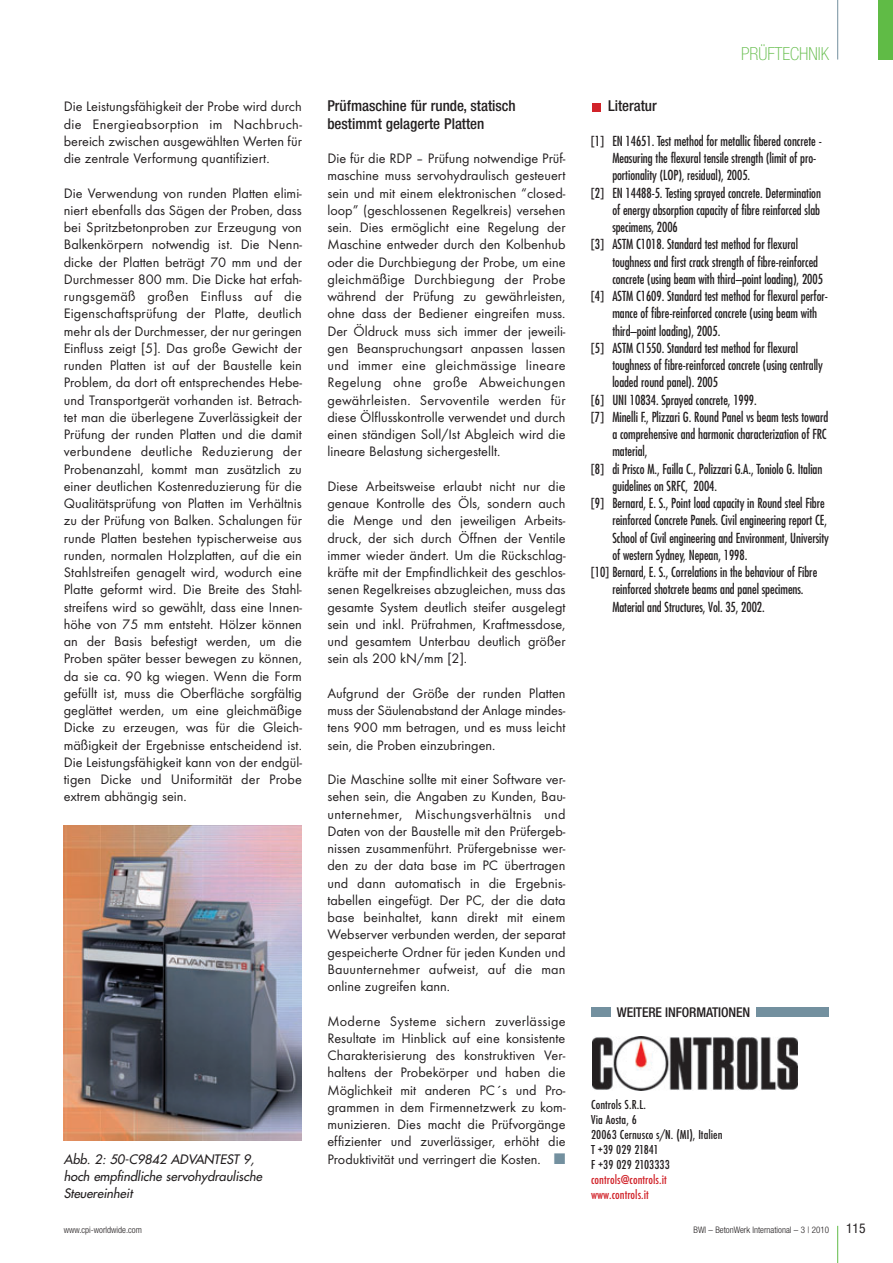
<style>
.page{position:relative;width:893px;height:1263px;background:#fff}
.page>*{position:absolute;margin:0;border:0;box-sizing:border-box;transform-origin:0 0}
.t1{font:100 condensed 18px "Helvetica Neue";color:#60bb46}
.t2{font:500 condensed 15px/17.2px "Helvetica Neue";color:#231f20}
.t3{font:14.25px/17.2px "Futura T";color:#231f20;text-align:justify}
.t4{font:condensed 13.5px "Futura";letter-spacing:-.005em;color:#231f20;scale:.95 1}
.t5{font:500 condensed 13.5px/15px "Futura T";letter-spacing:.005em;color:#231f20}
.t6{font:500 condensed 13.5px/15px "Futura T";letter-spacing:.005em;color:#d1232a}
.t7{font:500 condensed 13.5px "Helvetica Neue";letter-spacing:-.01em;color:#231f20}
.t8{font:condensed 13.5px "Helvetica Neue";color:#231f20}
.t9{font:italic 12.75px/17.2px "Futura";color:#231f20}
.t10{font:300 condensed 9px "Helvetica Neue";color:#231f20}
.s1{font-family:"European Pi Three";color:#73909f}
</style>
<div class="page">
<hr style="left:837px;top:1226px;width:1px;height:37px;background:#60bb46">
<hr style="left:837px;top:0;width:1px;height:60px;background:#73909f">
<div style="left:878px;top:0;width:15px;height:60px;background:#60bb46"></div>
<div style="left:593px;top:103px;width:8px;height:8px;background:#d1232a"></div>
<img style="left:593px;top:1036px;width:204px;height:55px">
<div style="left:591px;top:1007px;width:19px;height:10px;background:#73909f"></div>
<div style="left:756px;top:1007px;width:73px;height:10px;background:#73909f"></div>
<img style="left:64px;top:826px;width:238px;height:315px">
<p class="t3" style="left:64px;top:99px;width:240px">Die Leistungsfähigkeit der Probe wird durch die Energieabsorption im Nachbruch - bereich zwischen ausgewählten Werten für die zentrale Verformung quantifiziert.</p>
<p class="t3" style="left:64px;top:185px;width:240px">Die Verwendung von runden Platten elimi&shy;niert ebenfalls das Sägen der Proben, dass bei Spritzbetonproben zur Erzeugung von Balkenkörpern notwendig ist. Die Nenn - dicke der Platten beträgt 70 mm und der Durchmesser 800 mm. Die Dicke hat erfah&shy;rungsgemäß großen Einfluss auf die Eigenschaftsprüfung der Platte, deutlich mehr als der Durchmesser, der nur geringen Einfluss zeigt [5]. Das große Gewicht der runden Platten ist auf der Baustelle kein Problem, da dort oft entsprechendes Hebe&shy;und Transportgerät vorhanden ist. Betrach - tet man die überlegene Zuverlässigkeit der Prüfung der runden Platten und die damit verbundene deutliche Reduzierung der Probenanzahl, kommt man zusätzlich zu einer deutlichen Kostenreduzierung für die Qualitätsprüfung von Platten im Verhältnis zu der Prüfung von Balken. Schalungen für runde Platten bestehen typischerweise aus runden, normalen Holzplatten, auf die ein Stahlstreifen genagelt wird, wodurch eine Platte geformt wird. Die Breite des Stahl - streifens wird so gewählt, dass eine Innen - höhe von 75 mm entsteht. Hölzer können an der Basis befestigt werden, um die Proben später besser bewegen zu können, da sie ca. 90 kg wiegen. Wenn die Form ge füllt ist, muss die Oberfläche sorgfältig geglättet werden, um eine gleichmäßige Dicke zu erzeugen, was für die Gleich - mäßigkeit der Ergebnisse entscheidend ist.<br>Die Leistungsfähigkeit kann von der endgül&shy;tigen Dicke und Uniformität der Probe extrem abhängig sein.</p>
<p class="t9" style="left:64px;top:1151px;width:202px">Abb. 2: 50-C9842 ADVANTEST 9, hoch empfindliche servohydraulische<br>Steuereinheit</p>
<p class="t2" style="left:327px;top:99px;width:190px">Prüfmaschine für runde, statisch bestimmt gelagerte Platten</p>
<p class="t3" style="left:327px;top:151px;width:240px">Die für die RDP – Prüfung notwendige Prüf - maschine muss servohydraulisch ge steuert sein und mit einem elektronischen “closed&shy;loop” (geschlossenen Regelkreis) versehen sein. Dies ermöglicht eine Regelung der Maschine entweder durch den Kolbenhub oder die Durchbiegung der Probe, um eine gleichmäßige Durchbiegung der Probe während der Prüfung zu gewährleisten, ohne dass der Bediener eingreifen muss.<br>Der Öldruck muss sich immer der jeweili&shy;gen Beanspruchungsart anpassen lassen und immer eine gleichmässige lineare Regelung ohne große Abweichungen gewährleisten. Servoventile werden für diese Ölflusskontrolle verwendet und durch einen ständigen Soll/Ist Abgleich wird die lineare Belastung sichergestellt.</p>
<p class="t3" style="left:327px;top:479px;width:240px">Diese Arbeitsweise erlaubt nicht nur die genaue Kontrolle des Öls, sondern auch die Menge und den jeweiligen Arbeits - druck, der sich durch Öffnen der Ventile immer wieder ändert. Um die Rück schlag - kräfte mit der Empfindlichkeit des geschlos&shy;senen Regelkreises abzugleichen, muss das ge samte System deutlich steifer ausgelegt sein und inkl. Prüfrahmen, Kraftmessdose, und gesamtem Unterbau deutlich größer sein als 200 kN/mm [2].</p>
<p class="t3" style="left:327px;top:686px;width:240px">Aufgrund der Größe der runden Platten muss der Säulenabstand der Anlage mindes&shy;tens 900 mm betragen, und es muss leicht sein, die Proben einzubringen.</p>
<p class="t3" style="left:327px;top:772px;width:240px">Die Maschine sollte mit einer Software ver&shy;sehen sein, die Angaben zu Kunden, Bau - unternehmer, Mischungsverhältnis und Daten von der Baustelle mit den Prüfergeb - nissen zusammenführt. Prüfergebnisse wer&shy;den zu der data base im PC übertragen und dann automatisch in die Ergebnis - tabellen eingefügt. Der PC, der die data base beinhaltet, kann direkt mit einem Webserver verbunden werden, der separat ge speicherte Ordner für jeden Kunden und Bauunternehmer aufweist, auf die man online zugreifen kann.</p>
<p class="t3" style="left:327px;top:1013px;width:240px">Moderne Systeme sichern zuverlässige Resultate im Hinblick auf eine konsistente Charakterisierung des konstruktiven Ver - haltens der Probekörper und haben die Mög lichkeit mit anderen PC´s und Pro - grammen in dem Firmennetzwerk zu kom&shy;munizieren. Dies macht die Prüfvorgänge effizienter und zuverlässiger, erhöht die Produktivität und verringert die Kosten. <span class="s1">-</span></p>
<p class="t1" style="left:741px;top:47px;width:89px">PRÜFTECHNIK</p>
<p class="t2" style="left:608px;top:99px;width:50px">Literatur</p>
<p class="t4" style="left:591px;top:135px;width:244px">[1] EN 14651. Test method for metallic fibered concrete -</p>
<p class="t4" style="left:612px;top:152px;width:216px">Measuring the flexural tensile strength (limit of pro-</p>
<p class="t4" style="left:612px;top:169px;width:147px">portionality (LOP), residual), 2005.</p>
<p class="t4" style="left:591px;top:186px;width:243px">[2] EN 14488-5. Testing sprayed concrete. Determination</p>
<p class="t4" style="left:612px;top:204px;width:220px">of energy absorption capacity of fibre reinforced slab</p>
<p class="t4" style="left:612px;top:221px;width:70px">specimens, 2006</p>
<p class="t4" style="left:591px;top:238px;width:219px">[3] ASTM C1018. Standard test method for flexural</p>
<p class="t4" style="left:612px;top:255px;width:218px">toughness and first crack strength of fibre-reinforced</p>
<p class="t4" style="left:612px;top:273px;width:223px">concrete (using beam with third–point loading), 2005</p>
<p class="t4" style="left:591px;top:290px;width:251px">[4] ASTM C1609. Standard test method for flexural perfor-</p>
<p class="t4" style="left:612px;top:307px;width:217px">mance of fibre-reinforced concrete (using beam with</p>
<p class="t4" style="left:612px;top:324px;width:115px">third–point loading), 2005.</p>
<p class="t4" style="left:591px;top:342px;width:219px">[5] ASTM C1550. Standard test method for flexural</p>
<p class="t4" style="left:612px;top:359px;width:223px">toughness of fibre-reinforced concrete (using centrally</p>
<p class="t4" style="left:612px;top:376px;width:113px">loaded round panel). 2005</p>
<p class="t4" style="left:591px;top:393px;width:176px">[6] UNI 10834. Sprayed concrete, 1999.</p>
<p class="t4" style="left:591px;top:411px;width:251px">[7] Minelli F., Plizzari G. Round Panel vs beam tests toward</p>
<p class="t4" style="left:612px;top:428px;width:227px">a comprehensive and harmonic characterization of FRC</p>
<p class="t4" style="left:612px;top:445px;width:38px">material,</p>
<p class="t4" style="left:591px;top:462px;width:245px">[8] di Prisco M., Failla C., Polizzari G.A., Toniolo G. Italian</p>
<p class="t4" style="left:612px;top:480px;width:112px">guidelines on SRFC, 2004.</p>
<p class="t4" style="left:591px;top:497px;width:248px">[9] Bernard, E. S., Point load capacity in Round steel Fibre</p>
<p class="t4" style="left:612px;top:514px;width:227px">reinforced Concrete Panels. Civil engineering report CE,</p>
<p class="t4" style="left:612px;top:531px;width:230px">School of Civil engineering and Environment, University</p>
<p class="t4" style="left:612px;top:549px;width:144px">of western Sydney, Nepean, 1998.</p>
<p class="t4" style="left:591px;top:566px;width:240px">[10] Bernard, E. S., Correlations in the behaviour of Fibre</p>
<p class="t4" style="left:612px;top:583px;width:203px">reinforced shotcrete beams and panel specimens.</p>
<p class="t4" style="left:612px;top:600px;width:162px">Material and Structures, Vol. 35, 2002.</p>
<p class="t7" style="left:617px;top:1007px;width:135px">WEITERE INFORMATIONEN</p>
<p class="t5" style="left:591px;top:1098px;width:133px">Controls S.R.L.<br>Via Aosta, 6<br>20063 Cernusco s/N. (MI), Italien<br>T +39 029 21841<br>F +39 029 2103333</p>
<p class="t6" style="left:591px;top:1173px;width:77px">controls@controls.it www.controls.it</p>
<p class="t10" style="left:64px;top:1226px;width:80px">www.cpi-worldwide.com</p>
<p class="t10" style="left:693px;top:1226px;width:137px">BWI – BetonWerk International – 3 | 2010</p>
<p class="t8" style="left:846px;top:1223px;width:21px">115</p>
</div>
